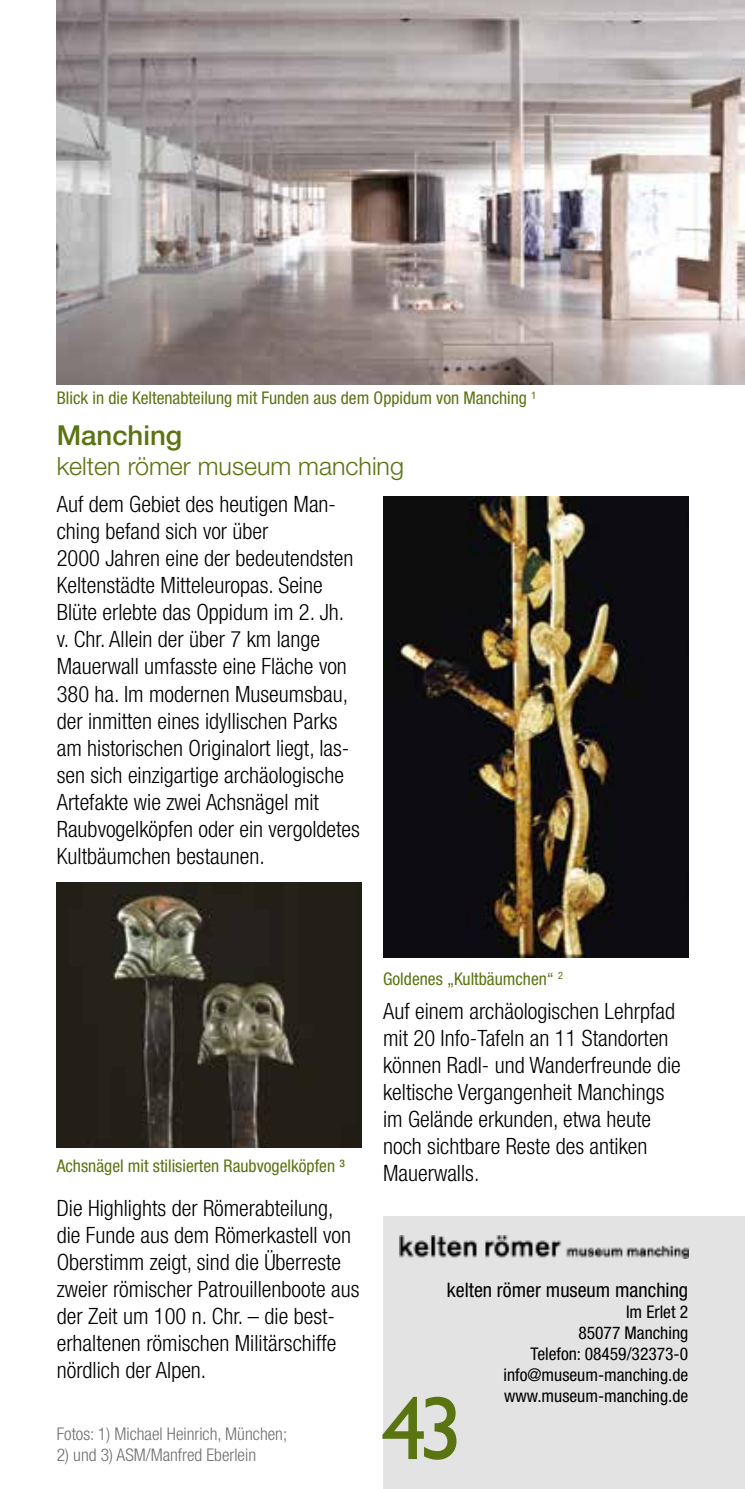
<style>
.page{position:relative;width:745px;height:1489px;background:#fff}
.page>*{position:absolute;margin:0;border:0;box-sizing:border-box;transform-origin:0 0}
.t1{font:90px "Gill Sans";color:#5a7411}
.t2{font:500 27.5px "Helvetica Neue LT Pro";color:#5a7411}
.t3{font:300 25px "Helvetica Neue LT Pro";color:#5a7411}
.t4{font:300 condensed 22.5px/27px "Helvetica Neue LT Pro";color:#000}
.t5{font:condensed 20px "Helvetica Neue LT Pro";color:#000}
.t6{font:condensed 17.5px "Helvetica Neue LT Pro";color:#5a7411}
.t7{font:condensed 17.5px/21px "Helvetica Neue LT Pro";color:#000;text-align:right}
.t8{font:300 condensed 17.5px "Helvetica Neue LT Pro";color:#706f6f}
.s1{font-weight:300}
</style>
<div class="page">
<img style="left:57px;top:0;width:687px;height:384px">
<img style="left:57px;top:882px;width:304px;height:265px">
<img style="left:383px;top:496px;width:304px;height:461px">
<div style="left:383px;top:1216px;width:361px;height:272px;background:#e3e3e3"></div>
<img style="left:399px;top:1235px;width:288px;height:23px">
<p class="t6" style="left:57px;top:388px;width:481px">Blick in die Keltenabteilung mit Funden aus dem Oppidum von Manching <span class="s1">¹</span></p>
<p class="t2" style="left:57px;top:419px;width:127px">Manching</p>
<p class="t3" style="left:57px;top:451px;width:348px">kelten römer museum manching</p>
<p class="t4" style="left:57px;top:490px;width:304px">Auf dem Gebiet des heutigen Man&shy;ching befand sich vor über<br>2000 Jahren eine der bedeutendsten Keltenstädte Mitteleuropas. Seine Blüte erlebte das Oppidum im 2. Jh. v. Chr. Allein der über 7 km lange Mauerwall umfasste eine Fläche von 380 ha. Im modernen Museumsbau, der inmitten eines idyllischen Parks am historischen Originalort liegt, las&shy;sen sich einzigartige archäologische Artefakte wie zwei Achsnägel mit Raubvogelköpfen oder ein vergoldetes Kultbäumchen bestaunen.</p>
<p class="t6" style="left:57px;top:1155px;width:289px">Achsnägel mit stilisierten Raubvogelköpfen ³</p>
<p class="t4" style="left:57px;top:1194px;width:304px">Die Highlights der Römerabteilung, die Funde aus dem Römerkastell von Oberstimm zeigt, sind die Überreste zweier römischer Patrouillenboote aus der Zeit um 100 n. Chr. – die best&shy;erhaltenen römischen Militärschiffe nördlich der Alpen.</p>
<p class="t8" style="left:57px;top:1423px;width:232px">Fotos: 1) Michael Heinrich, München;</p>
<p class="t8" style="left:57px;top:1444px;width:201px">2) und 3) ASM/Manfred Eberlein</p>
<p class="t6" style="left:383px;top:968px;width:181px">Goldenes „Kultbäumchen“ <sup>2</sup></p>
<p class="t4" style="left:383px;top:997px;width:299px">Auf einem archäologischen Lehrpfad mit 20 Info-Tafeln an 11 Standorten können Radl- und Wanderfreunde die keltische Vergangenheit Manchings im Gelände erkunden, etwa heute noch sichtbare Reste des antiken<br>Mauerwalls.</p>
<p class="t5" style="left:446px;top:1278px;width:242px">kelten römer museum manching</p>
<p class="t7" style="left:503px;top:1301px;width:186px">Im Erlet 2<br>85077 Manching<br>Telefon: 08459/32373-0 info@museum-manching.de www.museum-manching.de</p>
<h1 class="t1" style="left:381px;top:1375px;width:83px">43</h1>
</div>
